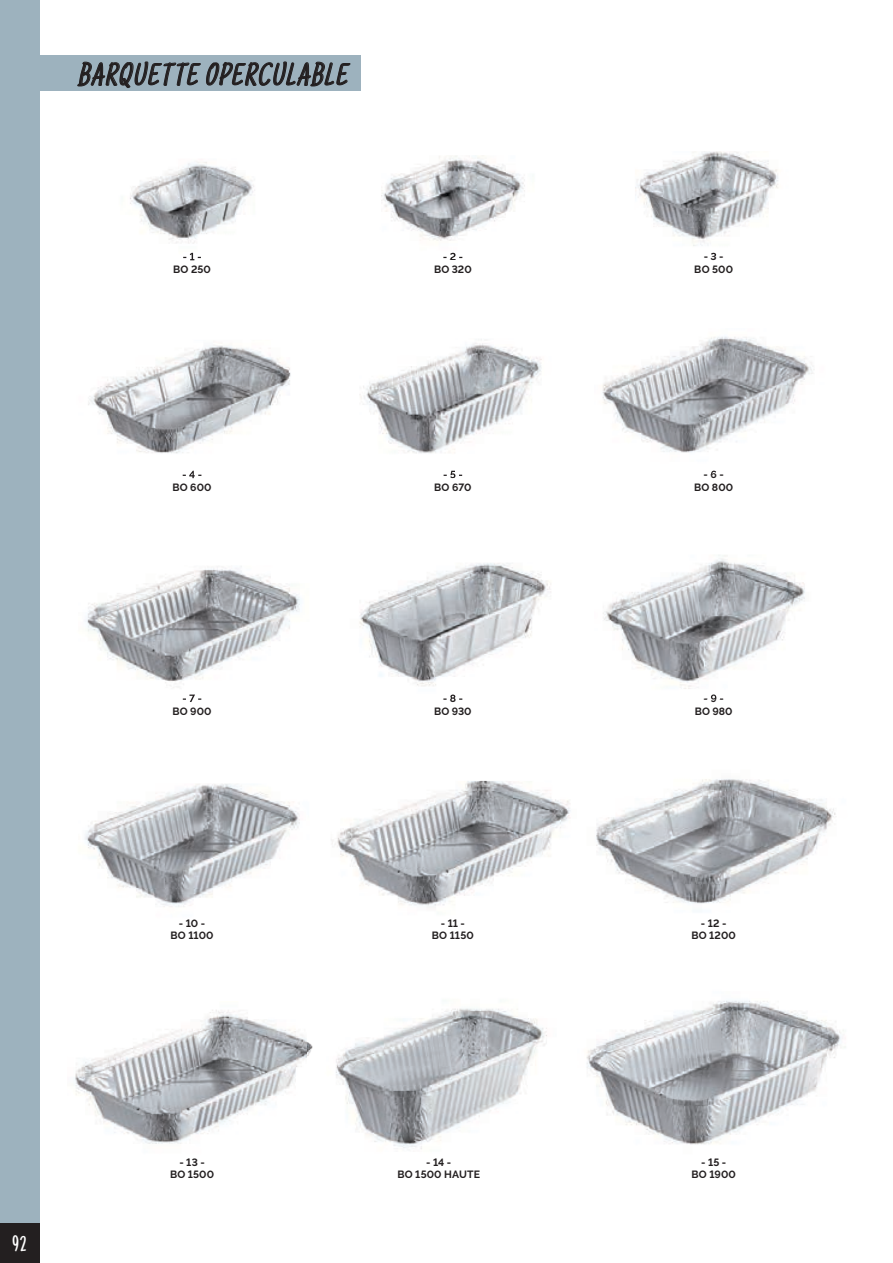
<style>
.page{position:relative;width:893px;height:1263px;background:#fff}
.page>*{position:absolute;margin:0;border:0;box-sizing:border-box;transform-origin:0 0}
.t1{font:italic 31.5px "Just Another Hand";color:#231f20}
.t2{font:22.5px "Just Another Hand";color:#fff}
.t3{font:700 10.5px/12.6px "Raleway";letter-spacing:.015em;color:#231f20;text-align:center}
</style>
<div class="page">
<img style="left:75px;top:1010px;width:233px;height:134px">
<img style="left:308px;top:1008px;width:239px;height:141px">
<img style="left:586px;top:1000px;width:259px;height:145px">
<img style="left:85px;top:784px;width:215px;height:123px">
<img style="left:331px;top:781px;width:240px;height:125px">
<img style="left:596px;top:779px;width:240px;height:125px">
<div style="left:13px;top:55px;width:348px;height:36px;background:#9db2be"></div>
<svg style="left:77px;top:61px;width:274px;height:27px"></svg>
<img style="left:130px;top:162px;width:125px;height:99px">
<img style="left:183px;top:253px;width:18px;height:7px">
<img style="left:381px;top:155px;width:144px;height:103px">
<img style="left:443px;top:253px;width:19px;height:5px">
<img style="left:635px;top:151px;width:143px;height:102px">
<img style="left:711px;top:253px;width:6px;height:3px">
<img style="left:88px;top:345px;width:203px;height:134px">
<img style="left:183px;top:471px;width:18px;height:7px">
<img style="left:85px;top:566px;width:215px;height:134px">
<img style="left:183px;top:694px;width:18px;height:8px">
<img style="left:360px;top:339px;width:182px;height:137px">
<img style="left:444px;top:471px;width:18px;height:6px">
<img style="left:359px;top:563px;width:192px;height:136px">
<img style="left:443px;top:694px;width:19px;height:5px">
<img style="left:602px;top:336px;width:212px;height:135px">
<img style="left:711px;top:471px;width:5px;height:3px">
<img style="left:603px;top:555px;width:202px;height:134px">
<img style="left:711px;top:694px;width:6px;height:4px">
<div style="left:0;top:0;width:39px;height:1263px;background:#9db2be"></div>
<div style="left:0;top:1224px;width:39px;height:39px;background:#231f20"></div>
<h1 class="t1" style="left:77px;top:57px;width:281px">BARQUETTEOPERCULABLE</h1>
<p class="t3" style="left:173px;top:263px;width:39px">BO 250</p>
<p class="t3" style="left:434px;top:263px;width:39px">BO 320</p>
<p class="t3" style="left:172px;top:481px;width:41px">BO 600</p>
<p class="t3" style="left:434px;top:481px;width:39px">BO 670</p>
<p class="t3" style="left:172px;top:705px;width:41px">BO 900</p>
<p class="t3" style="left:434px;top:705px;width:39px">BO 930</p>
<p class="t3" style="left:694px;top:250px;width:40px">- 3 -<br>BO 500</p>
<p class="t3" style="left:694px;top:468px;width:41px">- 6 -<br>BO 800</p>
<p class="t3" style="left:695px;top:692px;width:39px">- 9 -<br>BO 980</p>
<p class="t3" style="left:171px;top:917px;width:44px">- 10 -<br>BO 1100</p>
<p class="t3" style="left:432px;top:917px;width:43px">- 11 -<br>BO 1150</p>
<p class="t3" style="left:691px;top:917px;width:46px">- 12 -<br>BO 1200</p>
<h2 class="t2" style="left:13px;top:1230px;width:16px">92</h2>
<p class="t3" style="left:170px;top:1155px;width:46px">- 13 -<br>BO 1500</p>
<p class="t3" style="left:397px;top:1155px;width:84px">- 14 -<br>BO 1500 HAUTE</p>
<p class="t3" style="left:691px;top:1155px;width:46px">- 15 -<br>BO 1900</p>
</div>
